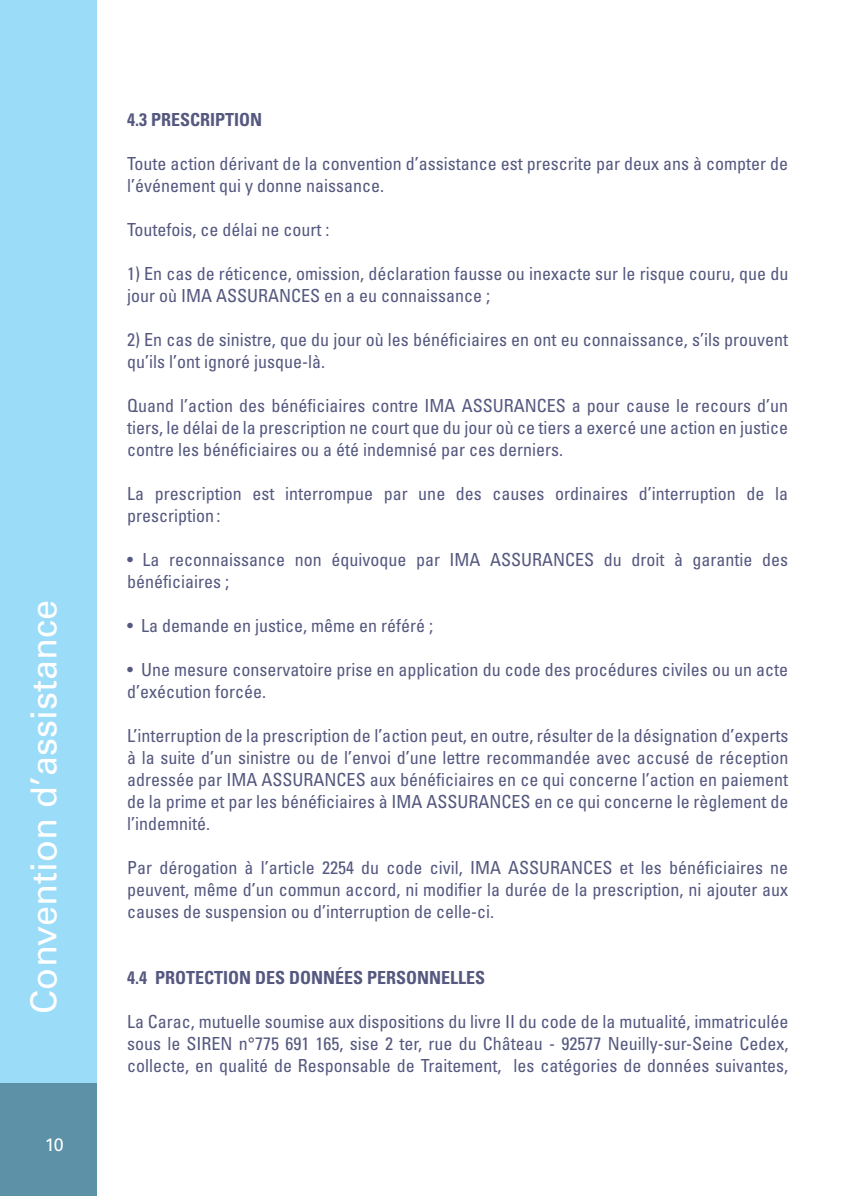
<style>
.page{position:relative;width:844px;height:1196px;background:#fff}
.page>*{position:absolute;margin:0;border:0;box-sizing:border-box;transform-origin:0 0}
.t1{font:36px "Univers LT Std";color:#fff}
.t2{font:condensed 18px/22px "Univers LT Std";color:#55587f}
.t3{font:700 condensed 18px "Univers LT Std";color:#55587f}
.t4{font:18px "Univers LT Std";color:#fff}
</style>
<div class="page">
<div style="left:0;top:1081px;width:97px;height:114px;background:#5d91a7"></div>
<div style="left:0;top:0;width:97px;height:1082px;background:#9bdcf8"></div>
<h1 class="t1" style="left:22px;top:1013px;width:415px;rotate:-90deg">Convention d’assistance</h1>
<p class="t4" style="left:45px;top:1133px;width:21px">10</p>
<p class="t3" style="left:127px;top:108px;width:137px">4.3 PRESCRIPTION</p>
<p class="t2" style="left:127px;top:152px;width:662px">Toute action dérivant de la convention d’assistance est prescrite par deux ans à compter de l’événement qui y donne naissance.</p>
<p class="t2" style="left:127px;top:218px;width:204px">Toutefois, ce délai ne court :</p>
<p class="t2" style="left:127px;top:262px;width:663px">1) En cas de réticence, omission, déclaration fausse ou inexacte sur le risque couru, que du jour où IMA ASSURANCES en a eu connaissance ;</p>
<p class="t2" style="left:127px;top:328px;width:662px">2) En cas de sinistre, que du jour où les bénéficiaires en ont eu connaissance, s’ils prouvent qu’ils l’ont ignoré jusque-là.</p>
<p class="t2" style="left:127px;top:394px;width:662px;text-align:justify">Quand l’action des bénéficiaires contre IMA ASSURANCES a pour cause le recours d’un tiers, le délai de la prescription ne court que du jour où ce tiers a exercé une action en justice contre les bénéficiaires ou a été indemnisé par ces derniers.</p>
<p class="t2" style="left:127px;top:482px;width:662px">La prescription est interrompue par une des causes ordinaires d’interruption de la prescription:</p>
<p class="t2" style="left:127px;top:548px;width:662px">• La reconnaissance non équivoque par IMA ASSURANCES du droit à garantie des bénéficiaires ;</p>
<p class="t2" style="left:127px;top:614px;width:307px">• La demande en justice, même en référé ;</p>
<p class="t2" style="left:127px;top:658px;width:662px">• Une mesure conservatoire prise en application du code des procédures civiles ou un acte d’exécution forcée.</p>
<p class="t2" style="left:127px;top:724px;width:663px;text-align:justify">L’interruption de la prescription de l’action peut, en outre, résulter de la désignation d’experts à la suite d’un sinistre ou de l’envoi d’une lettre recommandée avec accusé de réception adressée par IMA ASSURANCES aux bénéficiaires en ce qui concerne l’action en paiement de la prime et par les bénéficiaires à IMA ASSURANCES en ce qui concerne le règlement de l’indemnité.</p>
<p class="t2" style="left:127px;top:856px;width:662px;text-align:justify">Par dérogation à l’article 2254 du code civil, IMA ASSURANCES et les bénéficiaires ne peuvent, même d’un commun accord, ni modifier la durée de la prescription, ni ajouter aux causes de suspension ou d’interruption de celle-ci.</p>
<p class="t3" style="left:127px;top:966px;width:360px">4.4 PROTECTION DES DONNÉES PERSONNELLES</p>
<p class="t2" style="left:127px;top:1010px;width:663px;text-align:justify">La Carac, mutuelle soumise aux dispositions du livre II du code de la mutualité, immatriculée sous le SIREN n°775 691 165, sise 2 ter, rue du Château - 92577 Neuilly-sur-Seine Cedex, collecte, en qualité de Responsable de Traitement, les catégories de données suivantes,</p>
</div>
